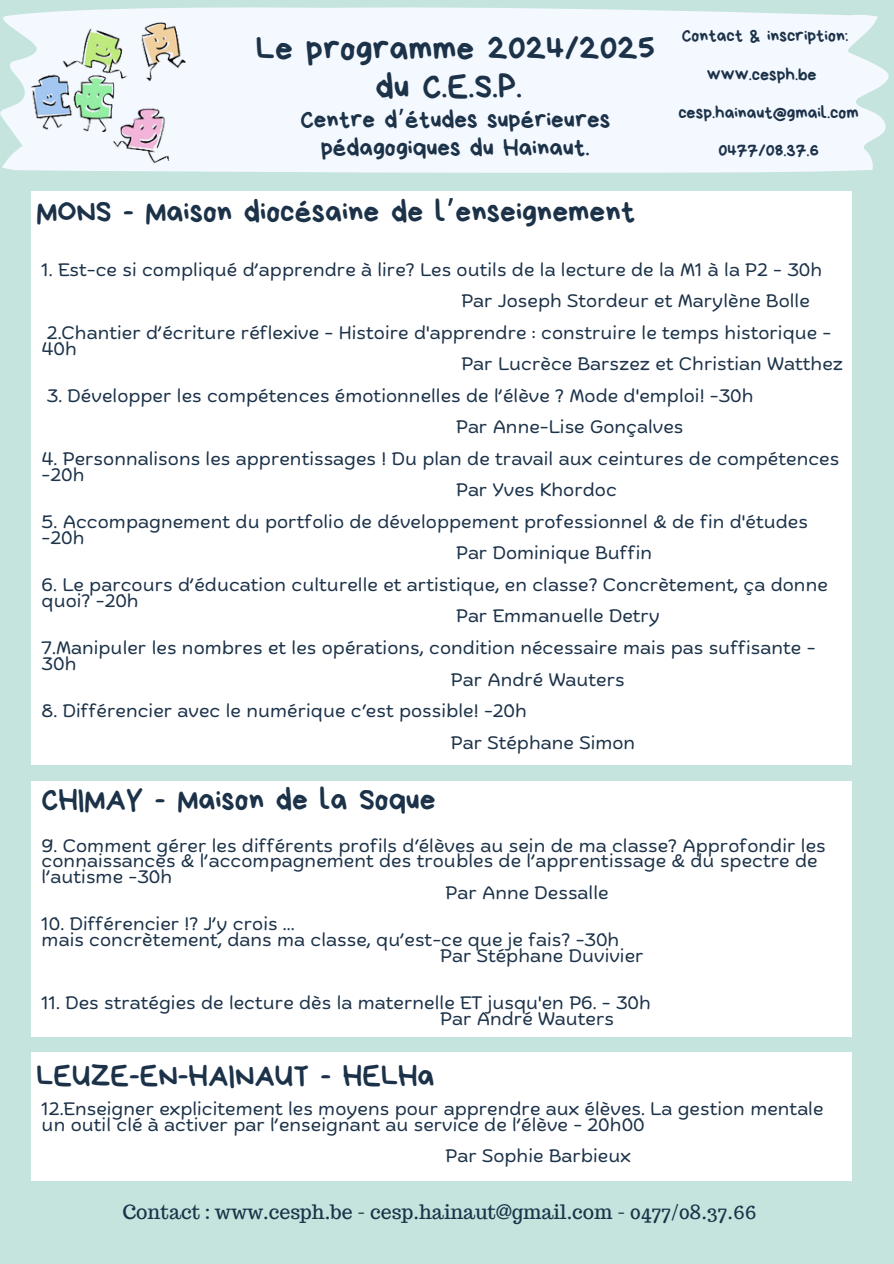
<style>
.page{position:relative;width:894px;height:1264px;background:#fff}
.page>*{position:absolute;margin:0;border:0;box-sizing:border-box;transform-origin:0 0}
.t1{font:35.25px/38.5px "Bryndan Write";color:#1c3249;text-align:center}
.t2{font:31.35px "Bryndan Write";color:#1c3249}
.t3{font:24.9px/27.5px "Bryndan Write";color:#1c3249;text-align:center}
.t4{font:19.5px "Trocchi";color:#1c3249}
.t5{font:18px/15.8px "Biski";color:#1c3249}
.t6{font:18px "Bryndan Write";color:#1c3249}
.s1{font-family:"Noto Sans Gurmukhi"}
</style>
<div class="page">
<div style="left:0;top:0;width:893px;height:1263px;background:#c4e4dd"></div>
<svg style="left:732px;top:12px;width:156px;height:161px;background:#eef5fb"></svg>
<svg style="left:770px;top:33px;width:16px;height:12px"></svg>
<svg style="left:783px;top:146px;width:16px;height:11px"></svg>
<div style="left:0;top:7px;width:732px;height:166px;background:#f4f8ff"></div>
<svg style="left:252px;top:33px;width:30px;height:20px"></svg>
<svg style="left:248px;top:140px;width:23px;height:20px"></svg>
<svg style="left:352px;top:95px;width:16px;height:12px"></svg>
<svg style="left:430px;top:30px;width:15px;height:12px"></svg>
<svg style="left:442px;top:146px;width:16px;height:12px"></svg>
<svg style="left:534px;top:90px;width:16px;height:12px"></svg>
<svg style="left:614px;top:33px;width:15px;height:12px"></svg>
<svg style="left:627px;top:146px;width:15px;height:11px"></svg>
<img style="left:23px;top:16px;width:171px;height:152px">
<div style="left:31px;top:192px;width:820px;height:572px;background:#fff"></div>
<div style="left:31px;top:781px;width:820px;height:255px;background:#fff"></div>
<div style="left:31px;top:1052px;width:820px;height:128px;background:#fff"></div>
<p class="t1" style="left:256px;top:29px;width:400px">Le programme 2024/2025 du C.E.S.P.</p>
<p class="t3" style="left:300px;top:106px;width:311px">Centre d<span class="s1">’</span>études supérieures pédagogiques du Hainaut.</p>
<p class="t2" style="left:36px;top:196px;width:600px">MONS - Maison diocésaine de l<span class="s1">’</span>enseignement</p>
<p class="t6" style="left:681px;top:27px;width:168px">Contact &amp; inscription:</p>
<p class="t6" style="left:706px;top:65px;width:111px">www.cesph.be</p>
<p class="t6" style="left:678px;top:103px;width:182px">cesp.hainaut@gmail.com</p>
<h1 class="t6" style="left:718px;top:142px;width:102px">0477/08.37.6</h1>
<p class="t5" style="left:42px;top:263px;width:781px">1. Est-ce si compliqué d’apprendre à lire? Les outils de la lecture de la M1 à la P2 - 30h</p>
<p class="t5" style="left:461px;top:295px;width:350px">Par Joseph Stordeur et Marylène Bolle</p>
<p class="t5" style="left:42px;top:326px;width:791px">2.Chantier d’écriture réflexive - Histoire d'apprendre : construire le temps historique -<br>40h</p>
<p class="t5" style="left:461px;top:358px;width:383px">Par Lucrèce Barszez et Christian Watthez</p>
<p class="t5" style="left:47px;top:389px;width:708px">3. Développer les compétences émotionnelles de l’élève ? Mode d'emploi! -30h</p>
<h1 class="t5" style="left:456px;top:421px;width:229px">Par Anne-Lise Gonçalves</h1>
<p class="t5" style="left:42px;top:452px;width:799px">4. Personnalisons les apprentissages ! Du plan de travail aux ceintures de compétences -20h</p>
<p class="t5" style="left:456px;top:484px;width:162px">Par Yves Khordoc</p>
<p class="t5" style="left:42px;top:515px;width:767px">5. Accompagnement du portfolio de développement professionnel &amp; de fin d'études -20h</p>
<p class="t5" style="left:456px;top:547px;width:197px">Par Dominique Buffin</p>
<p class="t5" style="left:42px;top:578px;width:787px">6. Le parcours d’éducation culturelle et artistique, en classe? Concrètement, ça donne quoi? -20h</p>
<p class="t5" style="left:456px;top:610px;width:205px">Par Emmanuelle Detry</p>
<p class="t5" style="left:42px;top:641px;width:775px">7.Manipuler les nombres et les opérations, condition nécessaire mais pas suffisante -<br>30h</p>
<p class="t5" style="left:450px;top:673px;width:175px">Par André Wauters</p>
<p class="t5" style="left:42px;top:704px;width:487px">8. Différencier avec le numérique c‘est possible! -20h</p>
<p class="t5" style="left:450px;top:736px;width:186px">Par Stéphane Simon</p>
<p class="t2" style="left:42px;top:784px;width:395px">CHIMAY - Maison de la Soque</p>
<p class="t5" style="left:42px;top:839px;width:785px">9. Comment gérer les différents profils d‘élèves au sein de ma classe? Approfondir les connaissances &amp; l’accompagnement des troubles de l’apprentissage &amp; du spectre de l’autisme -30h</p>
<p class="t5" style="left:445px;top:886px;width:165px">Par Anne Dessalle</p>
<p class="t5" style="left:42px;top:917px;width:254px">10. Différencier !? J’y crois ...</p>
<p class="t5" style="left:42px;top:933px;width:579px">mais concrètement, dans ma classe, qu’est-ce que je fais? -30h</p>
<p class="t5" style="left:440px;top:949px;width:205px">Par Stéphane Duvivier</p>
<p class="t5" style="left:42px;top:996px;width:610px">11. Des stratégies de lecture dès la maternelle ET jusqu'en P6. - 30h</p>
<p class="t5" style="left:440px;top:1012px;width:175px">Par André Wauters</p>
<p class="t2" style="left:36px;top:1060px;width:399px">LEUZE-EN-HAINAUT - HELHa</p>
<p class="t5" style="left:42px;top:1102px;width:783px">12.Enseigner explicitement les moyens pour apprendre aux élèves. La gestion mentale un outil clé à activer par l’enseignant au service de l’élève - 20h00</p>
<p class="t5" style="left:445px;top:1149px;width:187px">Par Sophie Barbieux</p>
<p class="t4" style="left:122px;top:1199px;width:635px">Contact : www.cesph.be - cesp.hainaut@gmail.com - 0477/08.37.66</p>
</div>
